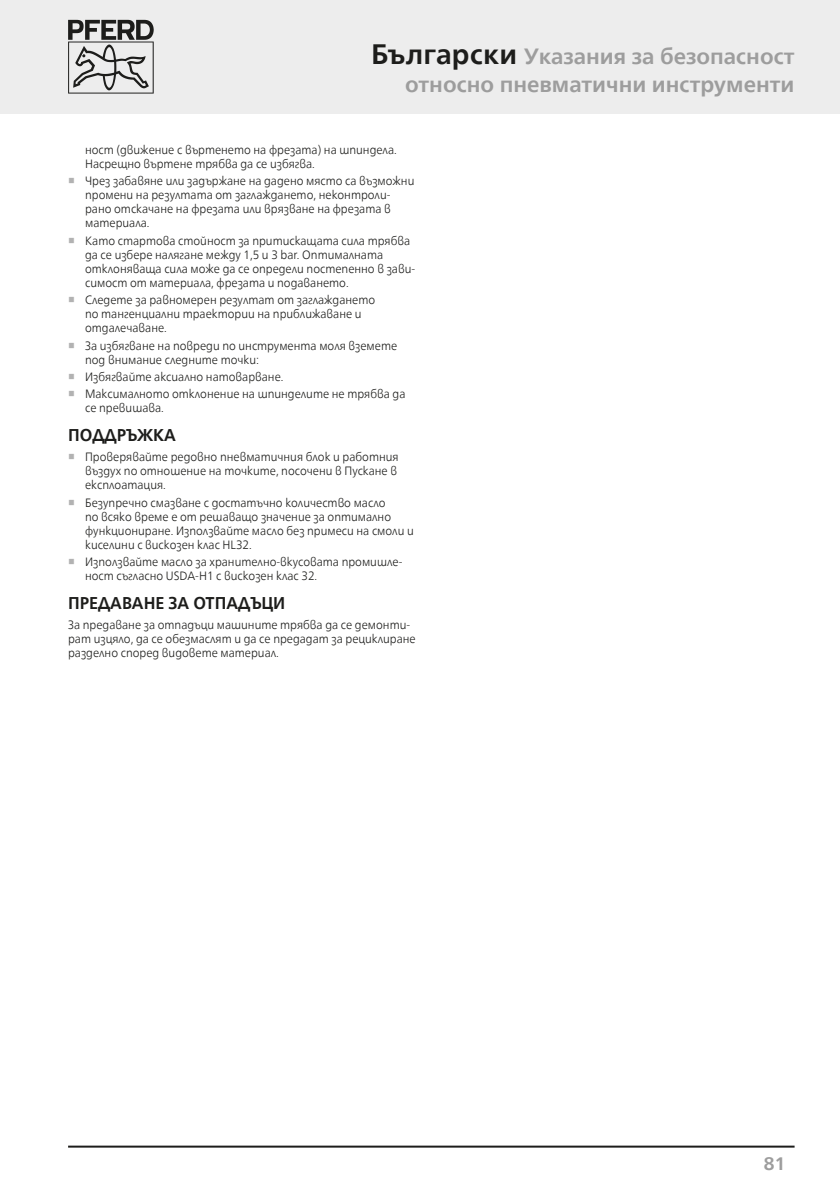
<style>
.page{position:relative;width:840px;height:1191px;background:#fff}
.page>*{position:absolute;margin:0;border:0;box-sizing:border-box;transform-origin:0 0}
.Headline{font:700 22px/28.4px "Neue Frutiger World";color:#9d9d9d;text-align:right}
.t1{font:700 18px "Neue Frutiger World";color:#9d9d9d}
.Copy_Head{font:700 17px "Neue Frutiger World";color:#1d1d1b;scale:.95 1}
.Copy{font:300 12px/14px "Neue Frutiger World";color:#1d1d1b;scale:.95 1}
.s1{font-size:28px;color:#1d1d1b}
.s2{font-family:"Arial Unicode MS";font-weight:700;color:#b2b2b2}
</style>
<div class="page">
<div style="left:0;top:0;width:839px;height:113px;background:#ededed"></div>
<svg style="left:68px;top:20px;width:86px;height:74px"></svg>
<hr style="left:68px;top:1145px;width:726px;height:2px;background:#1d1d1b">
<p class="Headline" style="left:371px;top:42px;width:425px"><span class="s1">Български</span> Указания за безопасност относно пневматични инструменти</p>
<p class="Copy" style="left:85px;top:143px;width:329px">ност (движение с въртенето на фрезата) на шпиндела.<br>Насрещно въртене трябва да се избягва.</p>
<p class="Copy" style="left:85px;top:174px;width:348px;text-indent:-17px"><span class="s2">■</span> Чрез забавяне или задържане на дадено място са възможни промени на резултата от заглаждането, неконтроли&shy;рано отскачане на фрезата или врязване на фрезата в материала.</p>
<p class="Copy" style="left:85px;top:234px;width:349px;text-indent:-17px"><span class="s2">■</span> Като стартова стойност за притискащата сила трябва да се избере налягане между 1,5 и 3 bar. Оптималната отклоняваща сила може да се определи постепенно в зави&shy;симост от материала, фрезата и подаването.</p>
<p class="Copy" style="left:85px;top:293px;width:307px;text-indent:-17px"><span class="s2">■</span> Следете за равномерен резултат от заглаждането по тангенциални траектории на приближаване и отдалечаване.</p>
<p class="Copy" style="left:85px;top:338px;width:330px;text-indent:-17px"><span class="s2">■</span> За избягване на повреди по инструмента моля вземете под внимание следните точки:</p>
<p class="Copy" style="left:68px;top:370px;width:228px"><span class="s2">■</span> Избягвайте аксиално натоварване.</p>
<p class="Copy" style="left:85px;top:387px;width:338px;text-indent:-17px"><span class="s2">■</span> Максималното отклонение на шпинделите не трябва да се превишава.</p>
<p class="Copy_Head" style="left:68px;top:420px;width:115px">ПОДДРЪЖКА</p>
<p class="Copy" style="left:85px;top:450px;width:331px;text-indent:-17px"><span class="s2">■</span> Проверявайте редовно пневматичния блок и работния въздух по отношение на точките, посочени в Пускане в експлоатация.</p>
<p class="Copy" style="left:85px;top:495px;width:347px;text-indent:-17px"><span class="s2">■</span> Безупречно смазване с достатъчно количество масло<br>по всяко време е от решаващо значение за оптимално функциониране. Използвайте масло без примеси на смоли и киселини с вискозен клас HL32.</p>
<p class="Copy" style="left:85px;top:555px;width:335px;text-indent:-17px"><span class="s2">■</span> Използвайте масло за хранително-вкусовата промишле&shy;ност съгласно USDA-H1 с вискозен клас 32.</p>
<p class="Copy_Head" style="left:68px;top:588px;width:230px">ПРЕДАВАНЕ ЗА ОТПАДЪЦИ</p>
<p class="Copy" style="left:68px;top:617px;width:367px">За предаване за отпадъци машините трябва да се демонти&shy;рат изцяло, да се обезмаслят и да се предадат за рециклиране разделно според видовете материал.</p>
<h2 class="t1" style="left:763px;top:1147px;width:23px">81</h2>
</div>
